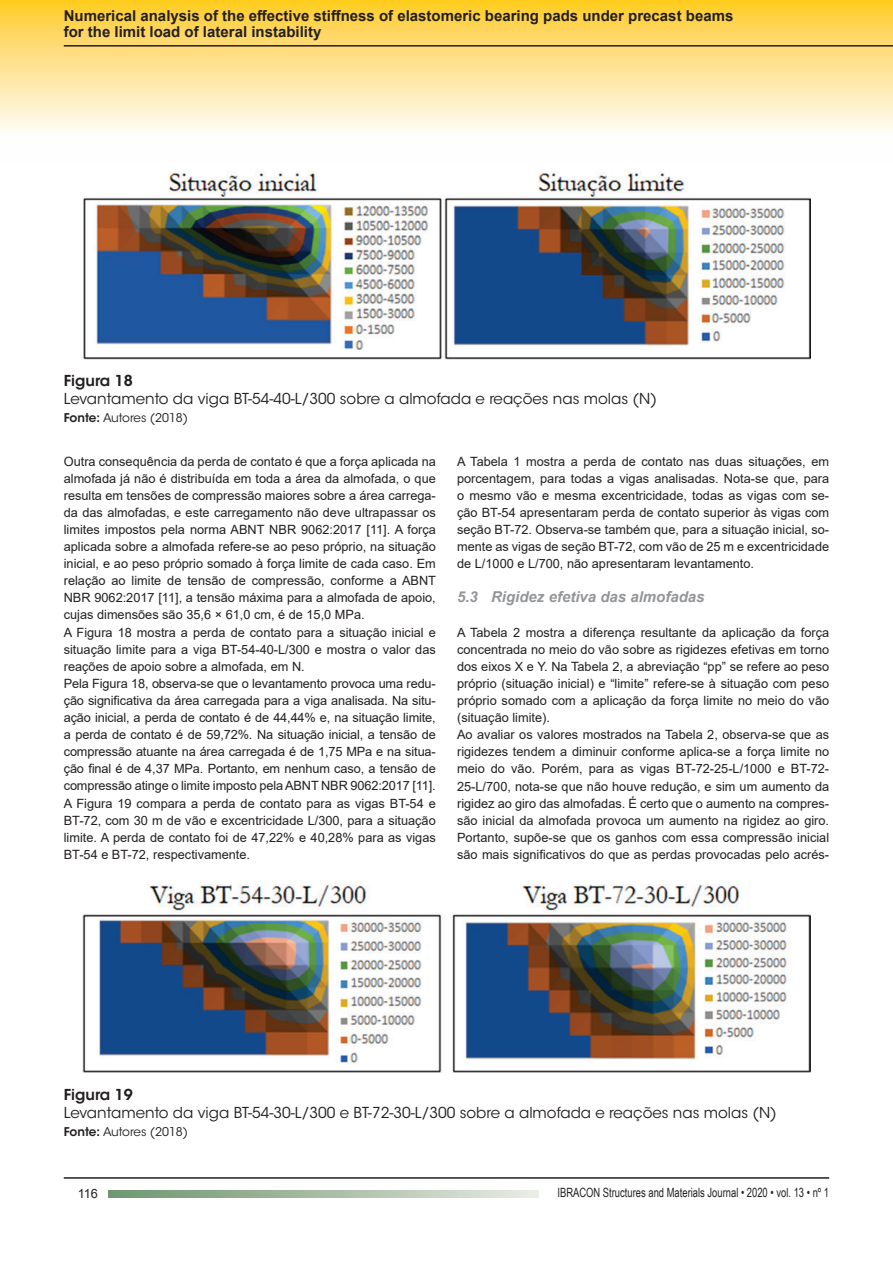
<style>
.page{position:relative;width:893px;height:1263px;background:#fff}
.page>*{position:absolute;margin:0;border:0;box-sizing:border-box;transform-origin:0 0}
.t1{font:15px "ITC Avant Garde Std";color:#231f20}
.t2{font:700 15px/16.5px "Arial";color:#231f20}
.t3{font:italic 700 15px "Arial";color:#939598}
.t4{font:600 15px "ITC Avant Garde Std";color:#231f20}
.t5{font:12.75px/17.1px "Arial";color:#231f20}
.t6{font:12.75px "Arial Narrow";color:#231f20;scale:.9 1}
.t7{font:12px "ITC Avant Garde Std";color:#231f20}
.s1{font-weight:600}
</style>
<div class="page">
<svg style="left:0;top:0;width:893px;height:131px;background:#fee28f"></svg>
<hr style="left:64px;top:1177px;width:765px;height:2px;background:#231f20">
<hr style="left:64px;top:45px;width:829px;height:2px;background:#231f20">
<svg style="left:108px;top:1190px;width:431px;height:8px;background:#a9bea7"></svg>
<img style="left:83px;top:172px;width:727px;height:188px">
<img style="left:82px;top:885px;width:728px;height:187px">
<p class="t2" style="left:64px;top:7px;width:671px">Numerical analysis of the effective stiffness of elastomeric bearing pads under precast beams for the limit load of lateral instability</p>
<p class="t4" style="left:64px;top:371px;width:71px">Figura 18</p>
<p class="t1" style="left:64px;top:390px;width:595px">Levantamento da viga BT-54-40-L/300 sobre a almofada e reações nas molas (N)</p>
<p class="t7" style="left:64px;top:411px;width:126px"><span class="s1">Fonte:</span> Autores (2018)</p>
<p class="t5" style="left:64px;top:452px;width:374px">Outra consequência da perda de contato é que a força aplicada na almofada já não é distribuída em toda a área da almofada, o que resulta em tensões de compressão maiores sobre a área carrega&shy;da das almofadas, e este carregamento não deve ultrapassar os limites impostos pela norma ABNT NBR 9062:2017 [11]. A força aplicada sobre a almofada refere-se ao peso próprio, na situação inicial, e ao peso próprio somado à força limite de cada caso. Em relação ao limite de tensão de compressão, conforme a ABNT NBR 9062:2017 [11], a tensão máxima para a almofada de apoio, cujas dimensões são 35,6 × 61,0 cm, é de 15,0 MPa.<br>A Figura 18 mostra a perda de contato para a situação inicial e situação limite para a viga BT-54-40-L/300 e mostra o valor das reações de apoio sobre a almofada, em N.<br>Pela Figura 18, observa-se que o levantamento provoca uma redu&shy;ção significativa da área carregada para a viga analisada. Na situ&shy;ação inicial, a perda de contato é de 44,44% e, na situação limite, a perda de contato é de 59,72%. Na situação inicial, a tensão de compressão atuante na área carregada é de 1,75 MPa e na situa&shy;ção final é de 4,37 MPa. Portanto, em nenhum caso, a tensão de compressão atinge o limite imposto pela ABNT NBR 9062:2017 [11].<br>A Figura 19 compara a perda de contato para as vigas BT-54 e BT-72, com 30 m de vão e excentricidade L/300, para a situação limite. A perda de contato foi de 47,22% e 40,28% para as vigas BT-54 e BT-72, respectivamente.</p>
<p class="t5" style="left:457px;top:452px;width:374px;text-align:justify">A Tabela 1 mostra a perda de contato nas duas situações, em porcentagem, para todas a vigas analisadas. Nota-se que, para o mesmo vão e mesma excentricidade, todas as vigas com se&shy;ção BT-54 apresentaram perda de contato superior às vigas com seção BT-72. Observa-se também que, para a situação inicial, so&shy;mente as vigas de seção BT-72, com vão de 25 m e excentricidade de L/1000 e L/700, não apresentaram levantamento.</p>
<p class="t3" style="left:457px;top:587px;width:249px">5.3 Rigidez efetiva das almofadas</p>
<p class="t5" style="left:457px;top:623px;width:374px">A Tabela 2 mostra a diferença resultante da aplicação da força concentrada no meio do vão sobre as rigidezes efetivas em torno dos eixos X e Y. Na Tabela 2, a abreviação “pp” se refere ao peso próprio (situação inicial) e “limite” refere-se à situação com peso próprio somado com a aplicação da força limite no meio do vão (situação limite).<br>Ao avaliar os valores mostrados na Tabela 2, observa-se que as rigidezes tendem a diminuir conforme aplica-se a força limite no meio do vão. Porém, para as vigas BT-72-25-L/1000 e BT-72- 25-L/700, nota-se que não houve redução, e sim um aumento da rigidez ao giro das almofadas. É certo que o aumento na compres&shy;são inicial da almofada provoca um aumento na rigidez ao giro.<br>Portanto, supõe-se que os ganhos com essa compressão inicial são mais significativos do que as perdas provocadas pelo acrés-</p>
<p class="t4" style="left:64px;top:1084px;width:71px">Figura 19</p>
<p class="t1" style="left:64px;top:1103px;width:715px">Levantamento da viga BT-54-30-L/300 e BT-72-30-L/300 sobre a almofada e reações nas molas (N)</p>
<p class="t7" style="left:64px;top:1124px;width:126px"><span class="s1">Fonte:</span> Autores (2018)</p>
<p class="t5" style="left:78px;top:1185px;width:22px">116</p>
<p class="t6" style="left:557px;top:1183px;width:303px">IBRACON Structures and Materials Journal • 2020 • vol. 13 • nº 1</p>
</div>
